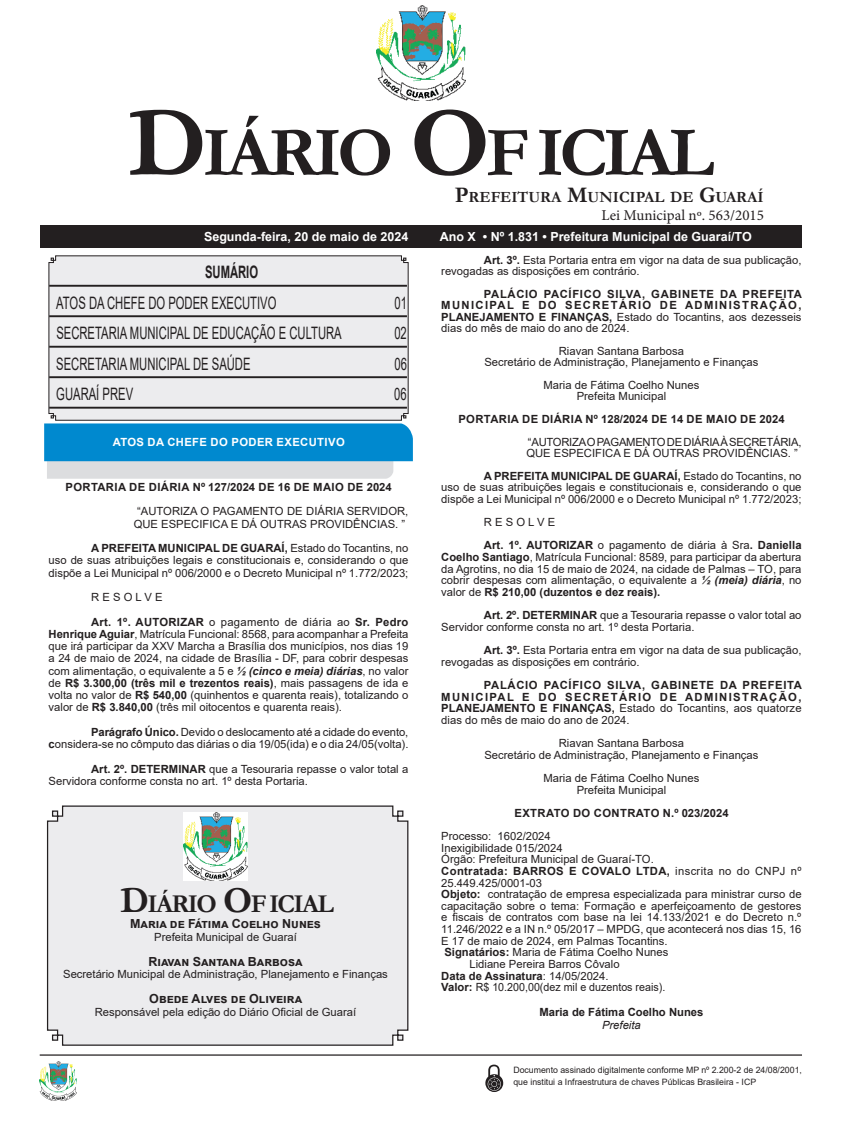
<style>
.page{position:relative;width:851px;height:1134px;background:#fff}
.page>*{position:absolute;margin:0;border:0;box-sizing:border-box;transform-origin:0 0}
.CORPO_DE_TEXTO{font:700 70.88px "Garamond";letter-spacing:-.06em;color:#231f20}
.CORPO_DE_TEXTO-2{font:700 25.88px "Garamond";letter-spacing:-.06em;color:#231f20}
.Nome_Secretário{font:17.12px "Arial";color:#231f20;scale:.66 1}
.Nome_Secretário-2{font:700 17.12px "Arial";color:#231f20;scale:.66 1}
.CORPO_DE_TEXTO-3{font:700 15.62px "Garamond";color:#231f20}
.t1{font:15px "Minion Pro";color:#231f20}
.t2{font:700 12.5px "Arial";color:#fff}
.Assinatura{font:700 12.5px "Arial";color:#231f20}
.CORPO_DE_TEXTO-4{font:11.25px/12.2px "Arial";color:#231f20;text-align:justify}
.SEM_PARAGRAFO{font:11.25px/11.6px "Arial";color:#231f20}
.Assinatura-2{font:11.25px "Arial";color:#231f20}
.CORPO_DE_TEXTO-5{font:700 11.25px/11.4px "Arial";letter-spacing:.12em;color:#231f20;text-align:justify}
.TITULOS{font:700 11.25px "Arial";letter-spacing:.035em;color:#231f20}
.EMENTA{font:11.25px/11.4px "Arial";letter-spacing:-.025em;color:#231f20}
.EMENTA-2{font:11.25px/12.2px "Arial";color:#231f20;text-align:center}
.SEM_PARAGRAFO-2{font:11.25px "Arial";color:#231f20;scale:.95 1}
.SEM_PARAGRAFO-3{font:700 11.25px "Arial";color:#231f20}
.Chancela2{font:700 11.25px "Arial";letter-spacing:.035em;color:#fff}
.Assinatura-3{font:700 11.25px "Arial";color:#231f20}
.Assinatura-4{font:italic 11.25px "Arial";color:#231f20}
.CORPO_DE_TEXTO-6{font:8.75px/12.5px "Arial";color:#231f20}
.s1{font-size:101.25px}
.s2{font-size:22.38px}
.s3{font-weight:700}
.s4{font-weight:700;font-style:italic}
.s5{font-size:36.88px}
.s6{font-weight:400}
</style>
<div class="page">
<div style="left:40px;top:225px;width:761px;height:22px;background:#231f20"></div>
<hr style="left:40px;top:1054px;width:761px;height:2px;background:#231f20">
<img style="left:376px;top:5px;width:89px;height:95px">
<img style="left:40px;top:1061px;width:37px;height:39px">
<svg style="left:485px;top:1065px;width:18px;height:27px"></svg>
<div style="left:46px;top:805px;width:363px;height:241px;background:#ececee"></div>
<img style="left:183px;top:812px;width:64px;height:68px">
<svg style="left:48px;top:255px;width:360px;height:166px;background:#dddddf"></svg>
<svg style="left:44px;top:423px;width:369px;height:56px;background:#49a5d5"></svg>
<p class="CORPO_DE_TEXTO" style="left:128px;top:105px;width:587px"><span class="s1">D</span>IÁRIO <span class="s1">O</span>F ICIAL</p>
<p class="CORPO_DE_TEXTO-3" style="left:455px;top:186px;width:310px"><span class="s2">P</span>REFEITURA <span class="s2">M</span>UNICIPAL DE <span class="s2">G</span>UARAÍ</p>
<p class="t1" style="left:601px;top:205px;width:164px">Lei Municipal nº. 563/2015</p>
<p class="t2" style="left:204px;top:228px;width:206px">Segunda-feira, 20 de maio de 2024</p>
<p class="t2" style="left:439px;top:228px;width:313px">Ano X • Nº 1.831 • Prefeitura Municipal de Guaraí/TO</p>
<p class="Nome_Secretário-2" style="left:205px;top:260px;width:82px">SUMÁRIO</p>
<p class="Nome_Secretário" style="left:56px;top:291px;width:335px">ATOS DA CHEFE DO PODER EXECUTIVO</p>
<p class="Nome_Secretário" style="left:394px;top:291px;width:20px">01</p>
<p class="Nome_Secretário" style="left:56px;top:321px;width:434px">SECRETARIA MUNICIPAL DE EDUCAÇÃO E CULTURA</p>
<p class="Nome_Secretário" style="left:394px;top:321px;width:20px">02</p>
<p class="Nome_Secretário" style="left:56px;top:352px;width:296px">SECRETARIA MUNICIPAL DE SAÚDE</p>
<p class="Nome_Secretário" style="left:394px;top:352px;width:20px">06</p>
<p class="Nome_Secretário" style="left:56px;top:382px;width:118px">GUARAÍ PREV</p>
<p class="Nome_Secretário" style="left:394px;top:382px;width:20px">06</p>
<p class="Chancela2" style="left:113px;top:435px;width:233px">ATOS DA CHEFE DO PODER EXECUTIVO</p>
<p class="TITULOS" style="left:65px;top:479px;width:328px">PORTARIA DE DIÁRIA Nº 127/2024 DE 16 DE MAIO DE 2024</p>
<p class="EMENTA-2" style="left:134px;top:505px;width:276px">“AUTORIZA O PAGAMENTO DE DIÁRIA SERVIDOR,<br>QUE ESPECIFICA E DÁ OUTRAS PROVIDÊNCIAS. ”</p>
<p class="CORPO_DE_TEXTO-4" style="left:49px;top:542px;width:361px;text-indent:43px"><span class="s3">A PREFEITA MUNICIPAL DE GUARAÍ,</span> Estado do Tocantins, no uso de suas atribuições legais e constitucionais e, considerando o que dispõe a Lei Municipal nº 006/2000 e o Decreto Municipal nº 1.772/2023;</p>
<p class="CORPO_DE_TEXTO-4" style="left:91px;top:591px;width:73px">R E S O L V E</p>
<p class="CORPO_DE_TEXTO-4" style="left:49px;top:616px;width:361px;text-indent:43px"><span class="s3">Art. 1º. AUTORIZAR</span> o pagamento de diária ao <span class="s3">Sr. Pedro Henrique Aguiar</span>, Matrícula Funcional: 8568, para acompanhar a Prefeita que irá participar da XXV Marcha a Brasília dos municípios, nos dias 19 a 24 de maio de 2024, na cidade de Brasília - DF, para cobrir despesas com alimentação, o equivalente a 5 e <span class="s4">½ (cinco e meia) diárias</span>, no valor de <span class="s3">R$ 3.300,00 (três mil e trezentos reais)</span>, mais passagens de ida e volta no valor de <span class="s3">R$ 540,00</span> (quinhentos e quarenta reais), totalizando o valor de <span class="s3">R$ 3.840,00</span> (três mil oitocentos e quarenta reais).</p>
<p class="CORPO_DE_TEXTO-4" style="left:49px;top:726px;width:361px;text-align:right"><span class="s3">Parágrafo Único.</span> Devido o deslocamento até a cidade do evento, <span class="s3">c</span>onsidera-se no cômputo das diárias o dia 19/05(ida) e o dia 24/05(volta).</p>
<p class="CORPO_DE_TEXTO-4" style="left:49px;top:763px;width:361px;text-indent:43px"><span class="s3">Art. 2º. DETERMINAR</span> que a Tesouraria repasse o valor total a<br>Servidora conforme consta no art. 1º desta Portaria.</p>
<p class="CORPO_DE_TEXTO-2" style="left:120px;top:886px;width:215px"><span class="s5">D</span>IÁRIO <span class="s5">O</span>F ICIAL</p>
<p class="Assinatura" style="left:130px;top:915px;width:192px">Maria de Fátima Coelho Nunes</p>
<p class="Assinatura-2" style="left:154px;top:929px;width:144px">Prefeita Municipal de Guaraí</p>
<p class="Assinatura" style="left:148px;top:952px;width:155px">Riavan Santana Barbosa</p>
<p class="Assinatura-2" style="left:63px;top:966px;width:326px">Secretário Municipal de Administração, Planejamento e Finanças</p>
<p class="Assinatura" style="left:149px;top:990px;width:154px">Obede Alves de Oliveira</p>
<p class="Assinatura-2" style="left:95px;top:1004px;width:263px">Responsável pela edição do Diário Oficial de Guaraí</p>
<p class="CORPO_DE_TEXTO-4" style="left:441px;top:254px;width:361px;line-height:11.4px;text-indent:43px"><span class="s3">Art. 3º.</span> Esta Portaria entra em vigor na data de sua publicação, revogadas as disposições em contrário.</p>
<p class="CORPO_DE_TEXTO-5" style="left:441px;top:288px;width:362px;text-indent:43px">PALÁCIO PACÍFICO SILVA, GABINETE DA PREFEITA MUNICIPAL E DO SECRETÁRIO DE ADMINISTRAÇÃO, PLANEJAMENTO E FINANÇAS, <span class="s6">Estado do Tocantins, aos dezesseis dias do mês de maio do ano de 2024.</span></p>
<p class="Assinatura-2" style="left:558px;top:343px;width:127px">Riavan Santana Barbosa</p>
<p class="Assinatura-2" style="left:484px;top:354px;width:275px">Secretário de Administração, Planejamento e Finanças</p>
<p class="Assinatura-2" style="left:543px;top:377px;width:157px">Maria de Fátima Coelho Nunes</p>
<p class="Assinatura-2" style="left:576px;top:389px;width:91px">Prefeita Municipal</p>
<p class="TITULOS" style="left:458px;top:411px;width:328px">PORTARIA DE DIÁRIA Nº 128/2024 DE 14 DE MAIO DE 2024</p>
<p class="EMENTA" style="left:526px;top:436px;width:276px">“AUTORIZA O PAGAMENTO DE DIÁRIA À SECRETÁRIA,<br>QUE ESPECIFICA E DÁ OUTRAS PROVIDÊNCIAS. ”</p>
<p class="CORPO_DE_TEXTO-4" style="left:441px;top:470px;width:362px;line-height:11.5px;text-indent:43px"><span class="s3">A PREFEITA MUNICIPAL DE GUARAÍ,</span> Estado do Tocantins, no uso de suas atribuições legais e constitucionais e, considerando o que dispõe a Lei Municipal nº 006/2000 e o Decreto Municipal nº 1.772/2023;</p>
<p class="CORPO_DE_TEXTO-4" style="left:484px;top:516px;width:73px">R E S O L V E</p>
<p class="CORPO_DE_TEXTO-4" style="left:441px;top:540px;width:362px;line-height:11.6px;text-indent:43px"><span class="s3">Art. 1º. AUTORIZAR</span> o pagamento de diária à Sra<span class="s3">. Daniella Coelho Santiago</span>, Matrícula Funcional: 8589, para participar da abertura da Agrotins, no dia 15 de maio de 2024, na cidade de Palmas – TO, para cobrir despesas com alimentação, o equivalente a <span class="s4">½ (meia) diária</span>, no valor de <span class="s3">R$ 210,00 (duzentos e dez reais).</span></p>
<p class="CORPO_DE_TEXTO-4" style="left:441px;top:609px;width:361px;line-height:11.6px;text-indent:43px"><span class="s3">Art. 2º. DETERMINAR</span> que a Tesouraria repasse o valor total ao<br>Servidor conforme consta no art. 1º desta Portaria.</p>
<p class="CORPO_DE_TEXTO-4" style="left:441px;top:644px;width:361px;line-height:11.6px;text-indent:43px"><span class="s3">Art. 3º.</span> Esta Portaria entra em vigor na data de sua publicação, revogadas as disposições em contrário.</p>
<p class="CORPO_DE_TEXTO-5" style="left:441px;top:679px;width:362px;text-indent:43px">PALÁCIO PACÍFICO SILVA, GABINETE DA PREFEITA MUNICIPAL E DO SECRETÁRIO DE ADMINISTRAÇÃO, PLANEJAMENTO E FINANÇAS, <span class="s6">Estado do Tocantins, aos quatorze dias do mês de maio do ano de 2024.</span></p>
<p class="Assinatura-2" style="left:558px;top:735px;width:127px">Riavan Santana Barbosa</p>
<p class="Assinatura-2" style="left:484px;top:747px;width:275px">Secretário de Administração, Planejamento e Finanças</p>
<p class="Assinatura-2" style="left:543px;top:770px;width:157px">Maria de Fátima Coelho Nunes</p>
<p class="Assinatura-2" style="left:576px;top:782px;width:91px">Prefeita Municipal</p>
<p class="TITULOS" style="left:514px;top:805px;width:215px">EXTRATO DO CONTRATO N.º 023/2024</p>
<p class="SEM_PARAGRAFO" style="left:441px;top:830px;width:111px">Processo: 1602/2024</p>
<p class="SEM_PARAGRAFO" style="left:441px;top:842px;width:123px">Inexigibilidade 015/2024</p>
<p class="SEM_PARAGRAFO" style="left:441px;top:853px;width:214px">Órgão: Prefeitura Municipal de Guaraí-TO.</p>
<p class="SEM_PARAGRAFO" style="left:441px;top:865px;width:362px"><span class="s3">Contratada: BARROS E COVALO LTDA,</span> inscrita no do CNPJ nº<br>25.449.425/0001-03</p>
<p class="SEM_PARAGRAFO" style="left:441px;top:888px;width:362px;text-align:justify"><span class="s3">Objeto:</span> contratação de empresa especializada para ministrar curso de capacitação sobre o tema: Formação e aperfeiçoamento de gestores e fiscais de contratos com base na lei 14.133/2021 e do Decreto n.º 11.246/2022 e a IN n.º 05/2017 – MPDG, que acontecerá nos dias 15, 16<br>E 17 de maio de 2024, em Palmas Tocantins.</p>
<p class="SEM_PARAGRAFO" style="left:444px;top:946px;width:225px"><span class="s3">Signatários:</span> Maria de Fátima Coelho Nunes</p>
<p class="SEM_PARAGRAFO" style="left:469px;top:958px;width:152px">Lidiane Pereira Barros Côvalo</p>
<p class="SEM_PARAGRAFO-3" style="left:441px;top:968px;width:169px">Data de Assinatura<span class="s6">: 14/05/2024.</span></p>
<p class="SEM_PARAGRAFO-2" style="left:441px;top:979px;width:237px"><span class="s3">Valor:</span> R$ 10.200,00(dez mil e duzentos reais).</p>
<p class="Assinatura-3" style="left:539px;top:1004px;width:165px">Maria de Fátima Coelho Nunes</p>
<p class="Assinatura-4" style="left:602px;top:1017px;width:40px">Prefeita</p>
<p class="CORPO_DE_TEXTO-6" style="left:513px;top:1063px;width:290px">Documento assinado digitalmente conforme MP nº 2.200-2 de 24/08/2001, que institui a Infraestrutura de chaves Públicas Brasileira - ICP</p>
</div>
